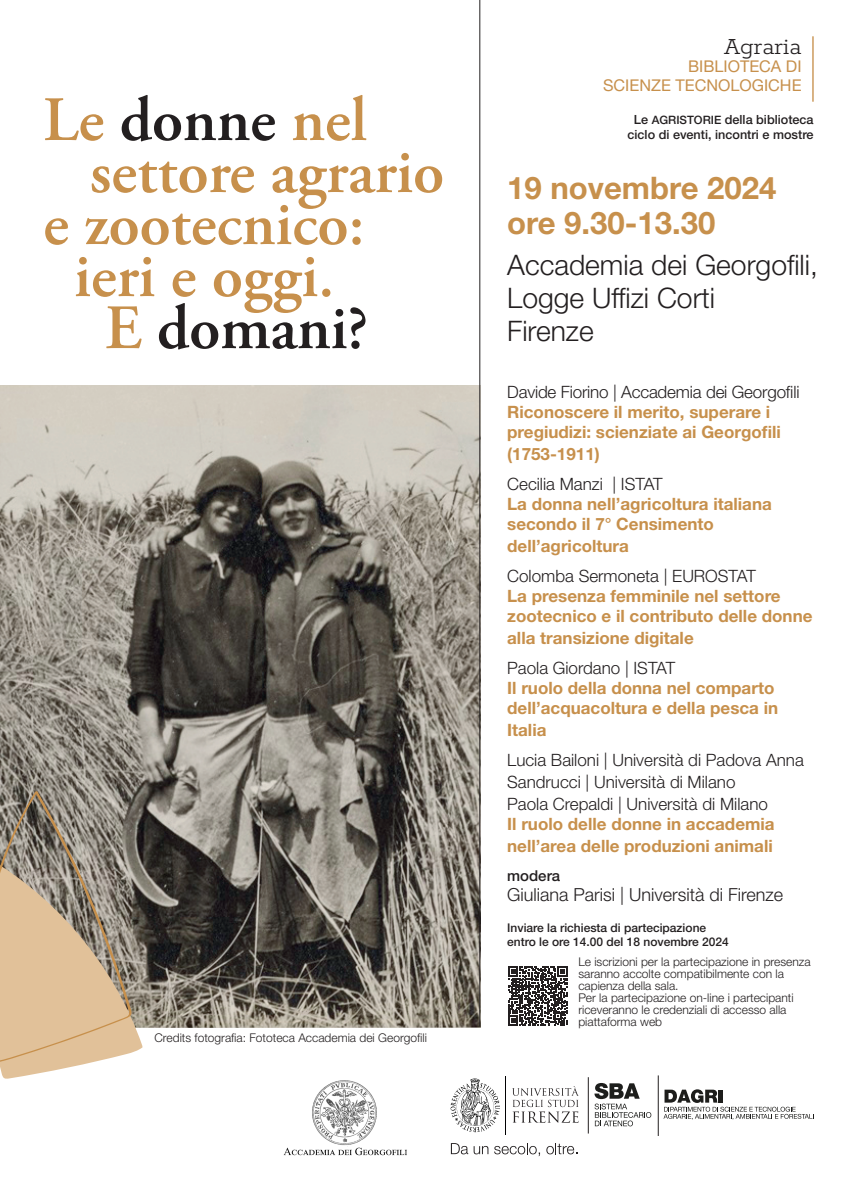
<style>
.page{position:relative;width:842px;height:1191px;background:#fff}
.page>*{position:absolute;margin:0;border:0;box-sizing:border-box;transform-origin:0 0}
.t1{font:600 63px "Adobe Garamond Pro";color:#c7904c}
.t2{font:600 63px "Adobe Garamond Pro";color:#231f20}
.t3{font:700 31.1px "Helvetica Neue LT Std";color:#c7904c}
.t4{font:300 28.3px "Helvetica Neue LT Std";color:#231f20}
.t5{font:600 25.7px "Rokkitt";color:#231f20}
.t6{font:300 18px "Helvetica Neue LT Std";color:#231f20}
.t7{font:700 17px/20px "Helvetica Neue LT Std";color:#c7904c}
.t8{font:300 17px/22px "Helvetica Neue LT Std";color:#231f20}
.t9{font:16.2px "Helvetica Neue LT Std";color:#c7904c}
.t10{font:500 15px "Helvetica Neue LT Std";color:#231f20}
.t11{font:500 12.6px "Helvetica Neue LT Std";color:#231f20}
.t12{font:300 12px/12px "Helvetica Neue LT Std";color:#231f20}
.t13{font:500 12px "Helvetica Neue LT Std";color:#231f20}
.s1{color:#231f20}
.s2{color:#c7904c}
.s3{font-size:11.5px}
</style>
<div class="page">
<img style="left:0;top:386px;width:480px;height:641px">
<hr style="left:479px;top:0;width:1px;height:1026px;background:#231f20">
<svg style="left:508px;top:966px;width:59px;height:59px"></svg>
<hr style="left:812px;top:36px;width:2px;height:66px;background:#c7904c">
<svg style="left:0;top:790px;width:143px;height:289px;background:#b6a38b"></svg>
<svg style="left:594px;top:1083px;width:57px;height:43px"></svg>
<hr style="left:505px;top:1076px;width:1px;height:59px;background:#000001">
<svg style="left:512px;top:1086px;width:67px;height:36px"></svg>
<svg style="left:451px;top:1078px;width:49px;height:54px"></svg>
<svg style="left:451px;top:1143px;width:17px;height:11px"></svg>
<svg style="left:474px;top:1146px;width:14px;height:8px"></svg>
<svg style="left:494px;top:1143px;width:46px;height:13px"></svg>
<svg style="left:546px;top:1143px;width:31px;height:11px"></svg>
<hr style="left:588px;top:1077px;width:1px;height:56px;background:#231f20">
<img style="left:283px;top:1080px;width:124px;height:76px">
<hr style="left:658px;top:1075px;width:1px;height:61px;background:#231f20">
<svg style="left:663px;top:1089px;width:151px;height:30px"></svg>
<p class="t1" style="left:43px;top:84px;width:325px">Le <span class="s1">donne</span> nel</p>
<p class="t1" style="left:90px;top:136px;width:356px">settore agrario</p>
<p class="t1" style="left:43px;top:188px;width:323px">e zootecnico:</p>
<p class="t1" style="left:74px;top:240px;width:262px">ieri e oggi.</p>
<p class="t2" style="left:105px;top:292px;width:265px"><span class="s2">E</span> domani?</p>
<p class="t12" style="left:155px;top:1031px;width:274px">Credits fotografia: Fototeca Accademia dei Georgofili</p>
<p class="t5" style="left:724px;top:29px;width:79px">Agraria</p>
<p class="t9" style="left:688px;top:57px;width:115px">BIBLIOTECA DI</p>
<p class="t9" style="left:603px;top:76px;width:200px">SCIENZE TECNOLOGICHE</p>
<p class="t11" style="left:634px;top:111px;width:181px">Le <span class="s3">AGRISTORIE</span> della biblioteca</p>
<p class="t11" style="left:627px;top:127px;width:188px">ciclo di eventi, incontri e mostre</p>
<p class="t3" style="left:507px;top:169px;width:271px">19 novembre 2024</p>
<p class="t3" style="left:507px;top:204px;width:210px">ore 9.30-13.30</p>
<p class="t4" style="left:507px;top:248px;width:312px">Accademia dei Georgofili,</p>
<p class="t4" style="left:507px;top:281px;width:209px">Logge Uffizi Corti</p>
<p class="t4" style="left:507px;top:313px;width:88px">Firenze</p>
<p class="t8" style="left:507px;top:380px;width:294px">Davide Fiorino | Accademia dei Georgofili</p>
<p class="t7" style="left:507px;top:401px;width:275px">Riconoscere il merito, superare i pregiudizi: scienziate ai Georgofili</p>
<p class="t7" style="left:507px;top:443px;width:94px">(1753-1911)</p>
<p class="t8" style="left:507px;top:472px;width:157px">Cecilia Manzi | ISTAT</p>
<p class="t7" style="left:507px;top:493px;width:266px">La donna nell’agricoltura italiana secondo il 7° Censimento</p>
<p class="t7" style="left:507px;top:535px;width:123px">dell’agricoltura</p>
<p class="t8" style="left:507px;top:564px;width:250px">Colomba Sermoneta | EUROSTAT</p>
<p class="t7" style="left:507px;top:585px;width:307px">La presenza femminile nel settore zootecnico e il contributo delle donne</p>
<p class="t7" style="left:507px;top:627px;width:188px">alla transizione digitale</p>
<p class="t8" style="left:507px;top:656px;width:170px">Paola Giordano | ISTAT</p>
<p class="t7" style="left:507px;top:677px;width:272px">Il ruolo della donna nel comparto dell’acquacoltura e della pesca in</p>
<p class="t7" style="left:507px;top:719px;width:41px">Italia</p>
<p class="t8" style="left:507px;top:748px;width:298px">Lucia Bailoni | Università di Padova Anna<br>Sandrucci | Università di Milano</p>
<p class="t8" style="left:507px;top:792px;width:262px">Paola Crepaldi | Università di Milano</p>
<p class="t7" style="left:507px;top:812px;width:269px;line-height:22px">Il ruolo delle donne in accademia nell’area delle produzioni animali</p>
<p class="t10" style="left:507px;top:866px;width:55px">modera</p>
<p class="t6" style="left:507px;top:883px;width:278px">Giuliana Parisi | Università di Firenze</p>
<p class="t13" style="left:507px;top:920px;width:200px">Inviare la richiesta di partecipazione</p>
<p class="t13" style="left:507px;top:934px;width:223px">entro le ore 14.00 del 18 novembre 2024</p>
<p class="t12" style="left:578px;top:955px;width:234px">Le iscrizioni per la partecipazione in presenza saranno accolte compatibilmente con la capienza della sala.</p>
<p class="t12" style="left:578px;top:991px;width:217px">Per la partecipazione on-line i partecipanti riceveranno le credenziali di accesso alla piattaforma web</p>
</div>
